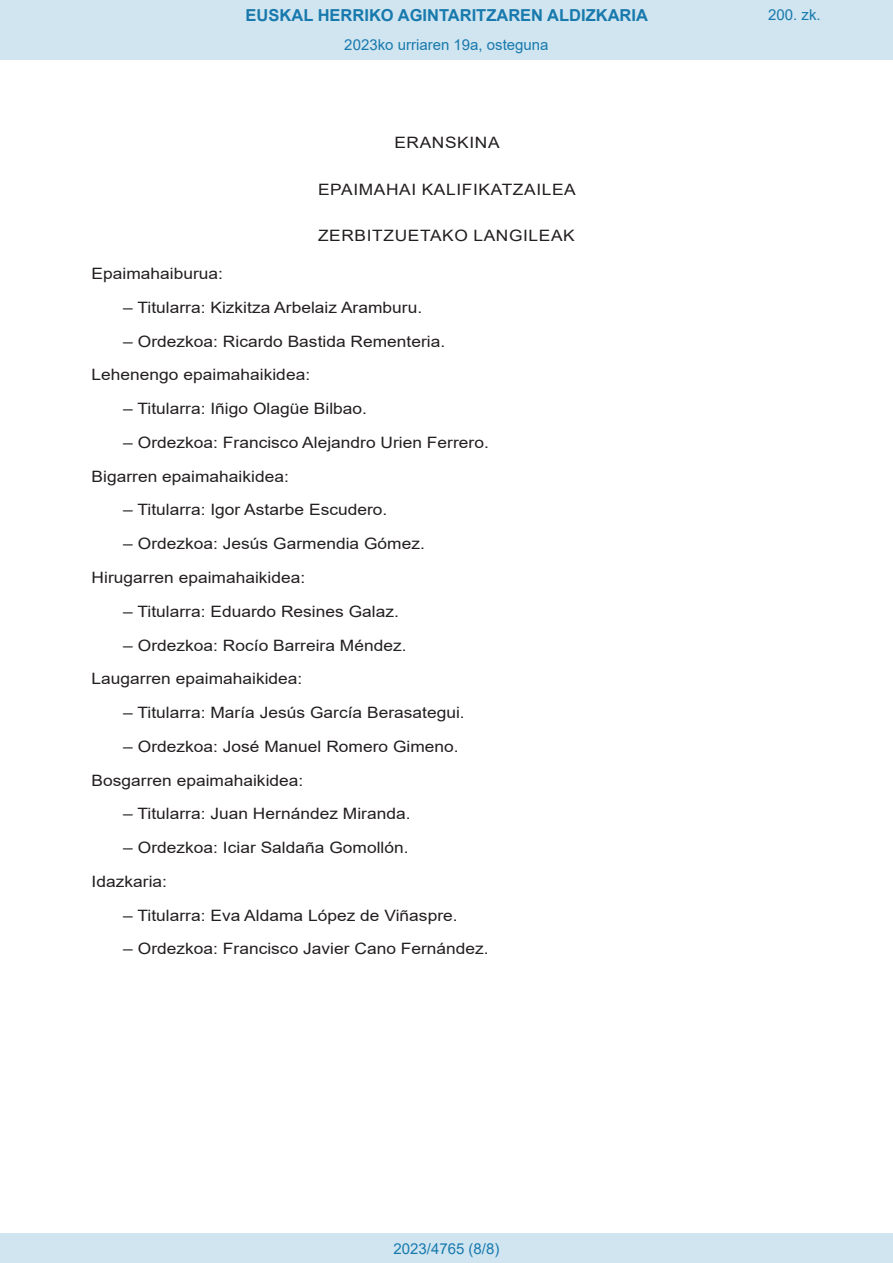
<style>
.page{position:relative;width:893px;height:1263px;background:#fff}
.page>*{position:absolute;margin:0;border:0;box-sizing:border-box;transform-origin:0 0}
.t1{font:700 16.5px "Arial";color:#1879ad}
.BOPVDetalle2{font:15.6px "Arial";color:#231f20;scale:1.11 1}
.BOPVDetalle{font:15.6px "Arial";color:#231f20;scale:1.11 1}
.BOPVClave{font:15.6px "Arial";letter-spacing:.035em;color:#231f20;scale:1.11 1}
.Paginacion_Centro{font:15px "Arial";color:#1879ad}
</style>
<div class="page">
<div style="left:0;top:0;width:893px;height:60px;background:#d0e5f0"></div>
<div style="left:0;top:1233px;width:893px;height:30px;background:#d0e5f0"></div>
<p class="t1" style="left:246px;top:3px;width:404px">EUSKAL HERRIKO AGINTARITZAREN ALDIZKARIA</p>
<p class="Paginacion_Centro" style="left:344px;top:35px;width:206px">2023ko urriaren 19a, osteguna</p>
<p class="BOPVClave" style="left:394px;top:132px;width:96px">ERANSKINA</p>
<p class="BOPVClave" style="left:318px;top:178px;width:234px">EPAIMAHAI KALIFIKATZAILEA</p>
<p class="BOPVClave" style="left:318px;top:225px;width:233px">ZERBITZUETAKO LANGILEAK</p>
<p class="BOPVDetalle" style="left:92px;top:263px;width:120px">Epaimahaiburua:</p>
<p class="BOPVDetalle2" style="left:123px;top:297px;width:271px">– Titularra: Kizkitza Arbelaiz Aramburu.</p>
<p class="BOPVDetalle2" style="left:123px;top:330px;width:292px">– Ordezkoa: Ricardo Bastida Rementeria.</p>
<p class="BOPVDetalle" style="left:92px;top:364px;width:198px">Lehenengo epaimahaikidea:</p>
<p class="BOPVDetalle2" style="left:123px;top:398px;width:221px">– Titularra: Iñigo Olagüe Bilbao.</p>
<p class="BOPVDetalle2" style="left:123px;top:432px;width:331px">– Ordezkoa: Francisco Alejandro Urien Ferrero.</p>
<p class="BOPVDetalle" style="left:92px;top:465px;width:179px">Bigarren epaimahaikidea:</p>
<p class="BOPVDetalle2" style="left:123px;top:499px;width:239px">– Titularra: Igor Astarbe Escudero.</p>
<p class="BOPVDetalle2" style="left:123px;top:533px;width:273px">– Ordezkoa: Jesús Garmendia Gómez.</p>
<p class="BOPVDetalle" style="left:92px;top:567px;width:194px">Hirugarren epaimahaikidea:</p>
<p class="BOPVDetalle2" style="left:123px;top:600px;width:250px">– Titularra: Eduardo Resines Galaz.</p>
<p class="BOPVDetalle2" style="left:123px;top:634px;width:257px">– Ordezkoa: Rocío Barreira Méndez.</p>
<p class="BOPVDetalle" style="left:92px;top:668px;width:191px">Laugarren epaimahaikidea:</p>
<p class="BOPVDetalle2" style="left:123px;top:702px;width:309px">– Titularra: María Jesús García Berasategui.</p>
<p class="BOPVDetalle2" style="left:123px;top:735px;width:304px">– Ordezkoa: José Manuel Romero Gimeno.</p>
<p class="BOPVDetalle" style="left:92px;top:769px;width:192px">Bosgarren epaimahaikidea:</p>
<p class="BOPVDetalle2" style="left:123px;top:803px;width:260px">– Titularra: Juan Hernández Miranda.</p>
<p class="BOPVDetalle2" style="left:123px;top:837px;width:258px">– Ordezkoa: Iciar Saldaña Gomollón.</p>
<p class="BOPVDetalle" style="left:92px;top:870px;width:69px">Idazkaria:</p>
<p class="BOPVDetalle2" style="left:123px;top:904px;width:303px">– Titularra: Eva Aldama López de Viñaspre.</p>
<p class="BOPVDetalle2" style="left:123px;top:938px;width:331px">– Ordezkoa: Francisco Javier Cano Fernández.</p>
<p class="Paginacion_Centro" style="left:393px;top:1238px;width:107px">2023/4765 (8/8)</p>
<p class="Paginacion_Centro" style="left:768px;top:5px;width:54px">200. zk.</p>
</div>
